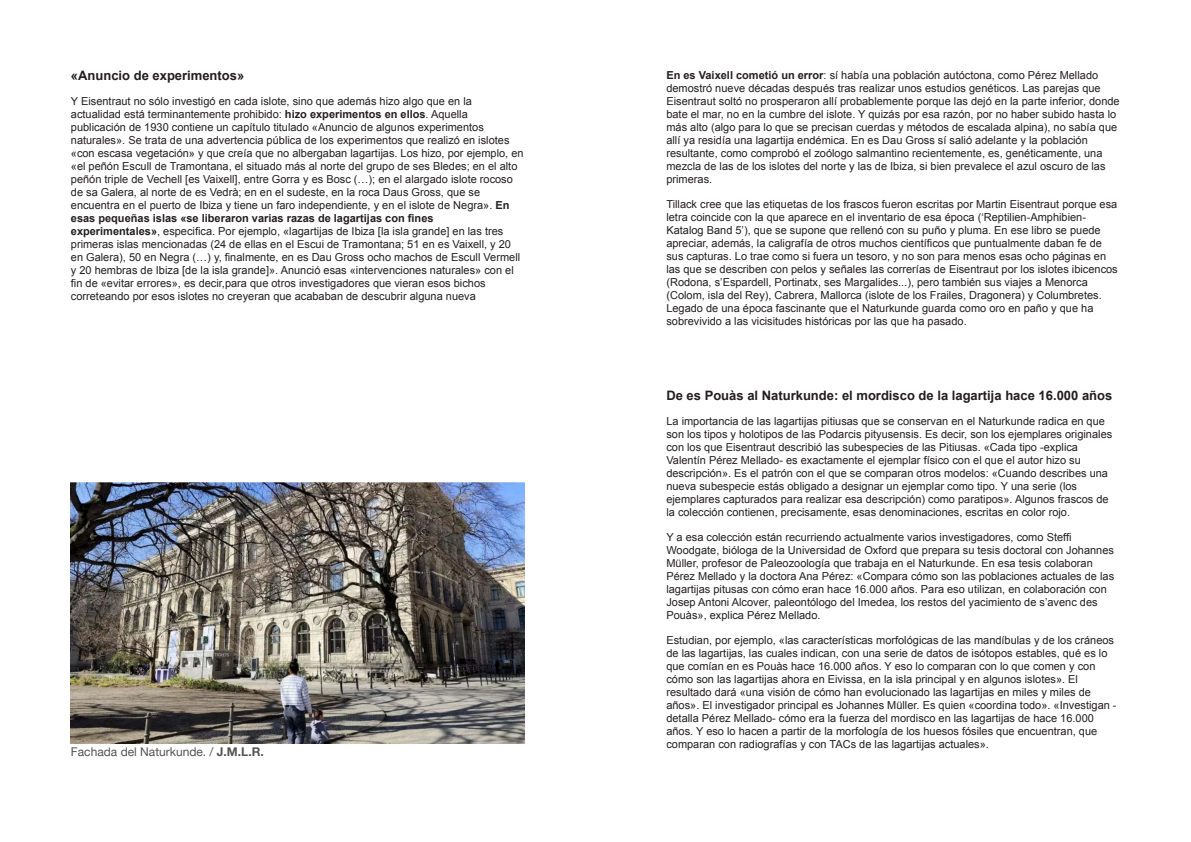
<style>
.page{position:relative;width:1191px;height:842px;background:#fff}
.page>*{position:absolute;margin:0;border:0;box-sizing:border-box;transform-origin:0 0}
.t1{font:700 13px "Arial";color:#231f20}
.t2{font:12px "Helvetica Neue";color:#535353}
.t3{font:11px "Arial";color:#231f20}
.t4{font:700 11px "Arial";color:#231f20}
.s1{font-weight:700}
</style>
<div class="page">
<img style="left:71px;top:482px;width:453px;height:261px">
<p class="t1" style="left:71px;top:71px;width:175px">«Anuncio de experimentos»</p>
<p class="t3" style="left:71px;top:97px;width:402px">Y Eisentraut no sólo investigó en cada islote, sino que además hizo algo que en la</p>
<p class="t3" style="left:71px;top:110px;width:398px">actualidad está terminantemente prohibido: <span class="s1">hizo experimentos en ellos</span>. Aquella</p>
<p class="t3" style="left:71px;top:123px;width:414px">publicación de 1930 contiene un capítulo titulado «Anuncio de algunos experimentos</p>
<p class="t3" style="left:71px;top:136px;width:440px">naturales». Se trata de una advertencia pública de los experimentos que realizó en islotes</p>
<p class="t3" style="left:71px;top:149px;width:454px">«con escasa vegetación» y que creía que no albergaban lagartĳas. Los hizo, por ejemplo, en</p>
<p class="t3" style="left:71px;top:162px;width:448px">«el peñón Escull de Tramontana, el situado más al norte del grupo de ses Bledes; en el alto</p>
<p class="t3" style="left:71px;top:175px;width:443px">peñón triple de Vechell [es Vaixell], entre Gorra y es Bosc (…); en el alargado islote rocoso</p>
<p class="t3" style="left:71px;top:188px;width:411px">de sa Galera, al norte de es Vedrà; en en el sudeste, en la roca Daus Gross, que se</p>
<p class="t3" style="left:71px;top:201px;width:440px">encuentra en el puerto de Ibiza y tiene un faro independiente, y en el islote de Negra». <span class="s1">En</span></p>
<p class="t4" style="left:71px;top:214px;width:364px">esas pequeñas islas «se liberaron varias razas de lagartĳas con fines</p>
<p class="t3" style="left:71px;top:227px;width:434px"><span class="s1">experimentales»</span>, especifica. Por ejemplo, «lagartĳas de Ibiza [la isla grande] en las tres</p>
<p class="t3" style="left:71px;top:240px;width:442px">primeras islas mencionadas (24 de ellas en el Escui de Tramontana; 51 en es Vaixell, y 20</p>
<p class="t3" style="left:71px;top:253px;width:451px">en Galera), 50 en Negra (…) y, finalmente, en es Dau Gross ocho machos de Escull Vermell</p>
<p class="t3" style="left:71px;top:266px;width:444px">y 20 hembras de Ibiza [de la isla grande]». Anunció esas «intervenciones naturales» con el</p>
<p class="t3" style="left:71px;top:279px;width:416px">fin de «evitar errores», es decir,para que otros investigadores que vieran esos bichos</p>
<p class="t3" style="left:71px;top:292px;width:406px">correteando por esos islotes no creyeran que acababan de descubrir alguna nueva</p>
<p class="t2" style="left:71px;top:745px;width:194px">Fachada del Naturkunde. / <span class="s1">J.M.L.R.</span></p>
<p class="t3" style="left:666px;top:71px;width:433px"><span class="s1">En es Vaixell cometió un error</span>: sí había una población autóctona, como Pérez Mellado</p>
<p class="t3" style="left:666px;top:84px;width:436px">demostró nueve décadas después tras realizar unos estudios genéticos. Las parejas que</p>
<p class="t3" style="left:666px;top:97px;width:455px">Eisentraut soltó no prosperaron allí probablemente porque las dejó en la parte inferior, donde</p>
<p class="t3" style="left:666px;top:110px;width:451px">bate el mar, no en la cumbre del islote. Y quizás por esa razón, por no haber subido hasta lo</p>
<p class="t3" style="left:666px;top:123px;width:452px">más alto (algo para lo que se precisan cuerdas y métodos de escalada alpina), no sabía que</p>
<p class="t3" style="left:666px;top:136px;width:423px">allí ya residía una lagartĳa endémica. En es Dau Gross sí salió adelante y la población</p>
<p class="t3" style="left:666px;top:149px;width:438px">resultante, como comprobó el zoólogo salmantino recientemente, es, genéticamente, una</p>
<p class="t3" style="left:666px;top:162px;width:441px">mezcla de las de los islotes del norte y las de Ibiza, si bien prevalece el azul oscuro de las</p>
<p class="t3" style="left:666px;top:175px;width:47px">primeras.</p>
<p class="t3" style="left:666px;top:200px;width:452px">Tillack cree que las etiquetas de los frascos fueron escritas por Martin Eisentraut porque esa</p>
<p class="t3" style="left:666px;top:213px;width:421px">letra coincide con la que aparece en el inventario de esa época (‘Reptilien-Amphibien-</p>
<p class="t3" style="left:666px;top:226px;width:436px">Katalog Band 5’), que se supone que rellenó con su puño y pluma. En ese libro se puede</p>
<p class="t3" style="left:666px;top:239px;width:437px">apreciar, además, la caligrafía de otros muchos científicos que puntualmente daban fe de</p>
<p class="t3" style="left:666px;top:252px;width:441px">sus capturas. Lo trae como si fuera un tesoro, y no son para menos esas ocho páginas en</p>
<p class="t3" style="left:666px;top:265px;width:453px">las que se describen con pelos y señales las correrías de Eisentraut por los islotes ibicencos</p>
<p class="t3" style="left:666px;top:278px;width:423px">(Rodona, s’Espardell, Portinatx, ses Margalides...), pero también sus viajes a Menorca</p>
<p class="t3" style="left:666px;top:291px;width:437px">(Colom, isla del Rey), Cabrera, Mallorca (islote de los Frailes, Dragonera) y Columbretes.</p>
<p class="t3" style="left:666px;top:304px;width:428px">Legado de una época fascinante que el Naturkunde guarda como oro en paño y que ha</p>
<p class="t3" style="left:666px;top:317px;width:302px">sobrevivido a las vicisitudes históricas por las que ha pasado.</p>
<p class="t1" style="left:666px;top:390px;width:447px">De es Pouàs al Naturkunde: el mordisco de la lagartĳa hace 16.000 años</p>
<p class="t3" style="left:666px;top:417px;width:440px">La importancia de las lagartĳas pitiusas que se conservan en el Naturkunde radica en que</p>
<p class="t3" style="left:666px;top:430px;width:447px">son los tipos y holotipos de las Podarcis pityusensis. Es decir, son los ejemplares originales</p>
<p class="t3" style="left:666px;top:443px;width:413px">con los que Eisentraut describió las subespecies de las Pitiusas. «Cada tipo -explica</p>
<p class="t3" style="left:666px;top:456px;width:416px">Valentín Pérez Mellado- es exactamente el ejemplar físico con el que el autor hizo su</p>
<p class="t3" style="left:666px;top:469px;width:443px">descripción». Es el patrón con el que se comparan otros modelos: «Cuando describes una</p>
<p class="t3" style="left:666px;top:482px;width:412px">nueva subespecie estás obligado a designar un ejemplar como tipo. Y una serie (los</p>
<p class="t3" style="left:666px;top:495px;width:444px">ejemplares capturados para realizar esa descripción) como paratipos». Algunos frascos de</p>
<p class="t3" style="left:666px;top:508px;width:405px">la colección contienen, precisamente, esas denominaciones, escritas en color rojo.</p>
<p class="t3" style="left:666px;top:533px;width:407px">Y a esa colección están recurriendo actualmente varios investigadores, como Steffi</p>
<p class="t3" style="left:666px;top:546px;width:449px">Woodgate, bióloga de la Universidad de Oxford que prepara su tesis doctoral con Johannes</p>
<p class="t3" style="left:666px;top:559px;width:428px">Müller, profesor de Paleozoología que trabaja en el Naturkunde. En esa tesis colaboran</p>
<p class="t3" style="left:666px;top:572px;width:449px">Pérez Mellado y la doctora Ana Pérez: «Compara cómo son las poblaciones actuales de las</p>
<p class="t3" style="left:666px;top:585px;width:442px">lagartĳas pitusas con cómo eran hace 16.000 años. Para eso utilizan, en colaboración con</p>
<p class="t3" style="left:666px;top:598px;width:433px">Josep Antoni Alcover, paleontólogo del Imedea, los restos del yacimiento de s’avenc des</p>
<p class="t3" style="left:666px;top:611px;width:156px">Pouàs», explica Pérez Mellado.</p>
<p class="t3" style="left:666px;top:636px;width:449px">Estudian, por ejemplo, «las características morfológicas de las mandíbulas y de los cráneos</p>
<p class="t3" style="left:666px;top:649px;width:442px">de las lagartĳas, las cuales indican, con una serie de datos de isótopos estables, qué es lo</p>
<p class="t3" style="left:666px;top:662px;width:430px">que comían en es Pouàs hace 16.000 años. Y eso lo comparan con lo que comen y con</p>
<p class="t3" style="left:666px;top:675px;width:413px">cómo son las lagartĳas ahora en Eivissa, en la isla principal y en algunos islotes». El</p>
<p class="t3" style="left:666px;top:688px;width:426px">resultado dará «una visión de cómo han evolucionado las lagartĳas en miles y miles de</p>
<p class="t3" style="left:666px;top:701px;width:452px">años». El investigador principal es Johannes Müller. Es quien «coordina todo». «Investigan -</p>
<p class="t3" style="left:666px;top:714px;width:429px">detalla Pérez Mellado- cómo era la fuerza del mordisco en las lagartĳas de hace 16.000</p>
<p class="t3" style="left:666px;top:727px;width:432px">años. Y eso lo hacen a partir de la morfología de los huesos fósiles que encuentran, que</p>
<p class="t3" style="left:666px;top:740px;width:324px">comparan con radiografías y con TACs de las lagartĳas actuales».</p>
</div>
